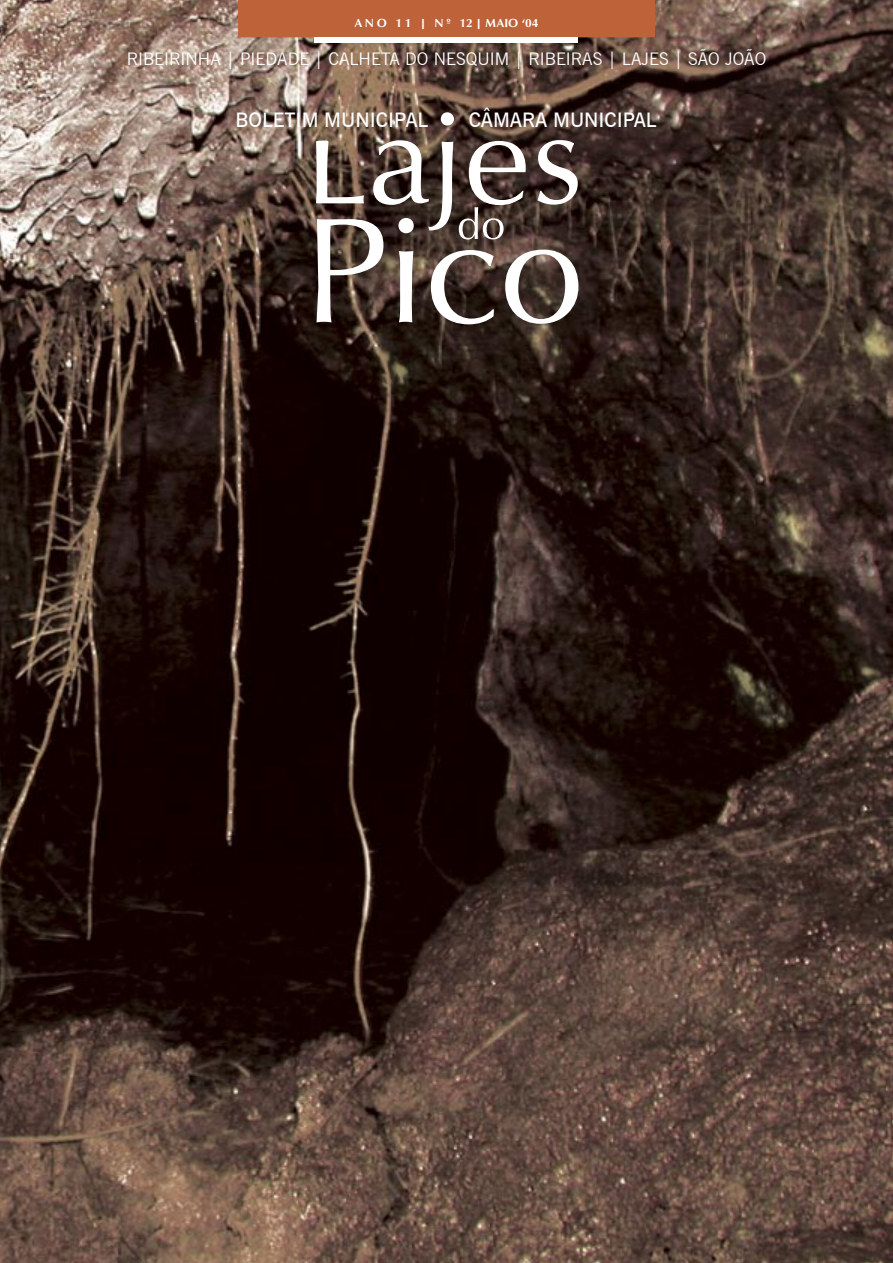
<style>
.page{position:relative;width:893px;height:1263px;background:#fff}
.page>*{position:absolute;margin:0;border:0;box-sizing:border-box;transform-origin:0 0}
.legenda{font:600 20.1px "News Gothic BT";letter-spacing:-.005em;color:#fff}
.t1{font:17.4px "News Gothic BT";color:#fff}
.t2{font:700 12px "Optimum";color:#fff}
</style>
<div class="page">
<img style="left:0;top:0;width:893px;height:1263px">
<div style="left:238px;top:0;width:417px;height:37px;background:#be6239"></div>
<div style="left:315px;top:37px;width:263px;height:6px;background:#fff"></div>
<svg style="left:316px;top:112px;width:262px;height:212px"></svg>
<p class="t2" style="left:354px;top:16px;width:186px">ANO 11 | Nº 12 | MAIO ‘04</p>
<p class="t1" style="left:127px;top:49px;width:641px">RIBEIRINHA | PIEDADE | CALHETA DO NESQUIM | RIBEIRAS | LAJES | SÃO JOÃO</p>
<p class="legenda" style="left:235px;top:107px;width:194px">BOLETIM MUNICIPAL</p>
<p class="legenda" style="left:469px;top:107px;width:189px">CÂMARA MUNICIPAL</p>
</div>
